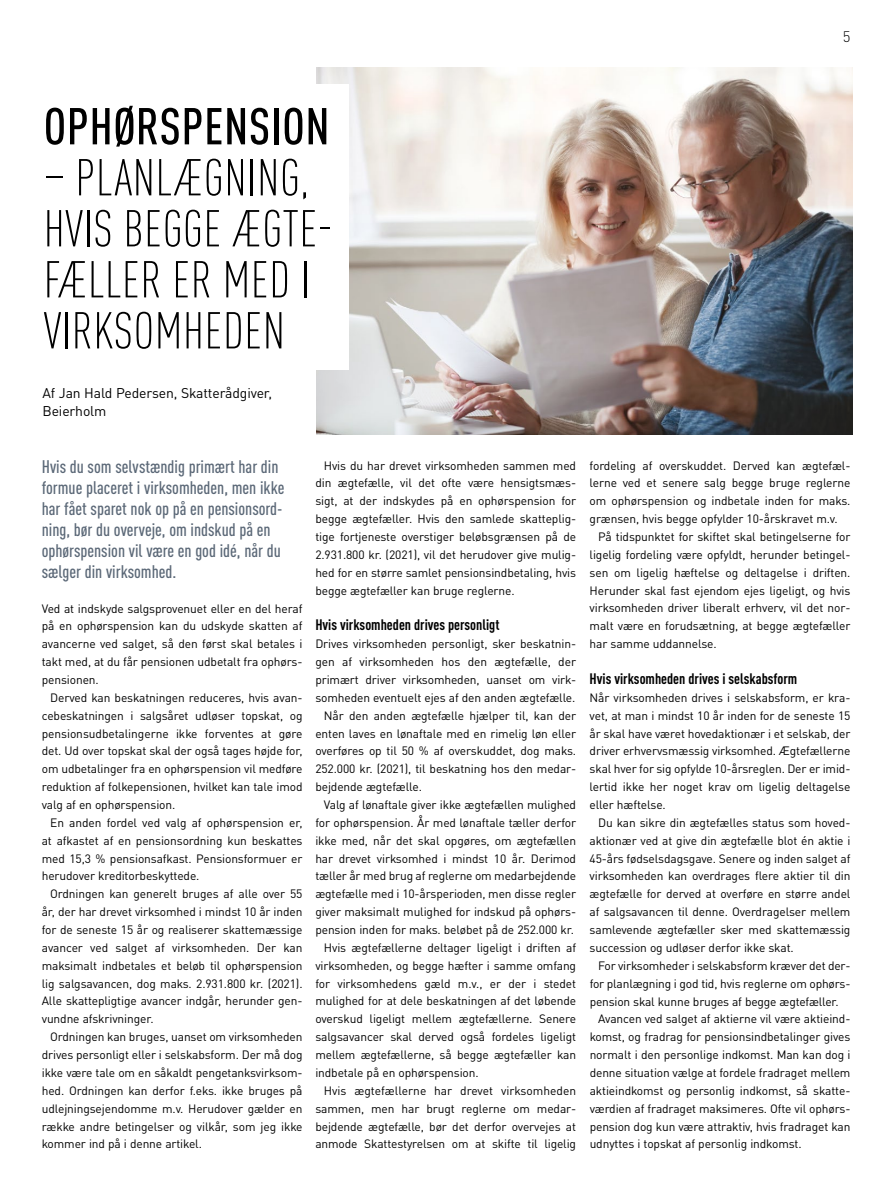
<style>
.page{position:relative;width:893px;height:1191px;background:#fff}
.page>*{position:absolute;margin:0;border:0;box-sizing:border-box;transform-origin:0 0}
.t1{font:300 condensed 51px/51px "DINOT";letter-spacing:.01em;color:#000}
.t2{font:500 condensed 51px "DINOT";letter-spacing:.01em;color:#000}
.t3{font:500 condensed 18px/21px "DINOT";color:#5b6877}
.t4{font:700 condensed 15px "DINOT";color:#000}
.t5{font:300 15px "DINOT";color:#000}
.t6{font:13.95px/17.9px "DINOT";letter-spacing:-.01em;color:#000}
.t7{font:12px/17.9px "DINOT";letter-spacing:-.01em;color:#000;text-align:justify}
</style>
<div class="page">
<img style="left:316px;top:67px;width:537px;height:367px">
<div style="left:43px;top:84px;width:306px;height:285px;background:#fff"></div>
<p class="t5" style="left:843px;top:27px;width:9px">5</p>
<h1 class="t2" style="left:44px;top:96px;width:287px">OPHØRSPENSION</h1>
<h1 class="t1" style="left:43px;top:152px;width:291px">– PLANLÆGNING,<br>HVIS BEGGE ÆGTE-<br>FÆLLER ER MED I<br>VIRKSOMHEDEN</h1>
<p class="t6" style="left:43px;top:384px;width:231px">Af Jan Hald Pedersen, Skatterådgiver,<br>Beierholm</p>
<h2 class="t3" style="left:42px;top:455px;width:244px">Hvis du som selvstændig primært har din formue placeret i virksomheden, men ikke har fået sparet nok op på en pensionsord&shy;ning, bør du overveje, om indskud på en ophørspension vil være en god idé, når du sælger din virksomhed.</h2>
<p class="t7" style="left:42px;top:599px;width:262px">Ved at indskyde salgsprovenuet eller en del heraf på en ophørspension kan du udskyde skatten af avancerne ved salget, så den først skal betales i takt med, at du får pensionen udbetalt fra ophørs&shy;pensionen.</p>
<p class="t7" style="left:42px;top:688px;width:262px;text-indent:9px">Derved kan beskatningen reduceres, hvis avan&shy;cebeskatningen i salgsåret udløser topskat, og pensionsudbetalingerne ikke forventes at gøre det. Ud over topskat skal der også tages højde for, om udbetalinger fra en ophørspension vil medføre reduktion af folkepensionen, hvilket kan tale imod valg af en ophørspension.</p>
<p class="t7" style="left:42px;top:813px;width:262px;text-indent:9px">En anden fordel ved valg af ophørspension er, at afkastet af en pensionsordning kun beskattes med 15,3 % pensionsafkast. Pensionsformuer er herudover kreditorbeskyttede.</p>
<p class="t7" style="left:42px;top:885px;width:262px;text-indent:9px">Ordningen kan generelt bruges af alle over 55 år, der har drevet virksomhed i mindst 10 år inden for de seneste 15 år og realiserer skattemæssige avancer ved salget af virksomheden. Der kan maksimalt indbetales et beløb til ophørspension lig salgsavancen, dog maks. 2.931.800 kr. (2021).<br>Alle skattepligtige avancer indgår, herunder gen&shy;vundne afskrivninger.</p>
<p class="t7" style="left:42px;top:1027px;width:262px;text-indent:9px">Ordningen kan bruges, uanset om virksomheden drives personligt eller i selskabsform. Der må dog ikke være tale om en såkaldt pengetanksvirksom&shy;hed. Ordningen kan derfor f.eks. ikke bruges på udlejningsejendomme m.v. Herudover gælder en række andre betingelser og vilkår, som jeg ikke kommer ind på i denne artikel.</p>
<p class="t7" style="left:315px;top:456px;width:262px;text-indent:9px">Hvis du har drevet virksomheden sammen med din ægtefælle, vil det ofte være hensigtsmæs&shy;sigt, at der indskydes på en ophørspension for begge ægtefæller. Hvis den samlede skatteplig&shy;tige fortjeneste overstiger beløbsgrænsen på de 2.931.800 kr. (2021), vil det herudover give mulig&shy;hed for en større samlet pensionsindbetaling, hvis begge ægtefæller kan bruge reglerne.</p>
<p class="t4" style="left:315px;top:616px;width:186px">Hvis virksomheden drives personligt</p>
<p class="t7" style="left:315px;top:635px;width:262px">Drives virksomheden personligt, sker beskatnin-</p>
<p class="t7" style="left:315px;top:652px;width:262px">gen af virksomheden hos den ægtefælle, der</p>
<p class="t7" style="left:315px;top:670px;width:262px">primært driver virksomheden, uanset om virk-</p>
<p class="t7" style="left:315px;top:688px;width:262px">somheden eventuelt ejes af den anden ægtefælle.</p>
<p class="t7" style="left:324px;top:706px;width:254px">Når den anden ægtefælle hjælper til, kan der</p>
<p class="t7" style="left:315px;top:724px;width:262px">enten laves en lønaftale med en rimelig løn eller</p>
<p class="t7" style="left:315px;top:742px;width:262px">overføres op til 50 % af overskuddet, dog maks.</p>
<p class="t7" style="left:315px;top:760px;width:262px">252.000 kr. (2021), til beskatning hos den medar-</p>
<p class="t7" style="left:315px;top:777px;width:108px">bejdende ægtefælle.</p>
<p class="t7" style="left:324px;top:795px;width:254px">Valg af lønaftale giver ikke ægtefællen mulighed</p>
<p class="t7" style="left:315px;top:813px;width:262px">for ophørspension. År med lønaftale tæller derfor</p>
<p class="t7" style="left:315px;top:831px;width:262px">ikke med, når det skal opgøres, om ægtefællen</p>
<p class="t7" style="left:315px;top:849px;width:262px">har drevet virksomhed i mindst 10 år. Derimod</p>
<p class="t7" style="left:315px;top:867px;width:262px">tæller år med brug af reglerne om medarbejdende</p>
<p class="t7" style="left:315px;top:885px;width:262px">ægtefælle med i 10-årsperioden, men disse regler</p>
<p class="t7" style="left:315px;top:902px;width:262px">giver maksimalt mulighed for indskud på ophørs-</p>
<p class="t7" style="left:315px;top:920px;width:260px">pension inden for maks. beløbet på de 252.000 kr.</p>
<p class="t7" style="left:324px;top:938px;width:254px">Hvis ægtefællerne deltager ligeligt i driften af</p>
<p class="t7" style="left:315px;top:956px;width:262px">virksomheden, og begge hæfter i samme omfang</p>
<p class="t7" style="left:315px;top:974px;width:262px">for virksomhedens gæld m.v., er der i stedet</p>
<p class="t7" style="left:315px;top:992px;width:262px">mulighed for at dele beskatningen af det løbende</p>
<p class="t7" style="left:315px;top:1010px;width:262px">overskud ligeligt mellem ægtefællerne. Senere</p>
<p class="t7" style="left:315px;top:1027px;width:262px">salgsavancer skal derved også fordeles ligeligt</p>
<p class="t7" style="left:315px;top:1045px;width:262px">mellem ægtefællerne, så begge ægtefæller kan</p>
<p class="t7" style="left:315px;top:1063px;width:165px">indbetale på en ophørspension.</p>
<p class="t7" style="left:324px;top:1081px;width:254px">Hvis ægtefællerne har drevet virksomheden</p>
<p class="t7" style="left:315px;top:1099px;width:262px">sammen, men har brugt reglerne om medar-</p>
<p class="t7" style="left:315px;top:1117px;width:262px">bejdende ægtefælle, bør det derfor overvejes at</p>
<p class="t7" style="left:315px;top:1135px;width:262px">anmode Skattestyrelsen om at skifte til ligelig</p>
<p class="t7" style="left:590px;top:456px;width:262px">fordeling af overskuddet. Derved kan ægtefæl&shy;lerne ved et senere salg begge bruge reglerne om ophørspension og indbetale inden for maks. grænsen, hvis begge opfylder 10-årskravet m.v.</p>
<p class="t7" style="left:590px;top:527px;width:262px;text-indent:9px">På tidspunktet for skiftet skal betingelserne for ligelig fordeling være opfyldt, herunder betingel&shy;sen om ligelig hæftelse og deltagelse i driften.<br>Herunder skal fast ejendom ejes ligeligt, og hvis virksomheden driver liberalt erhverv, vil det nor&shy;malt være en forudsætning, at begge ægtefæller har samme uddannelse.</p>
<p class="t4" style="left:590px;top:669px;width:209px">Hvis virksomheden drives i selskabsform</p>
<p class="t7" style="left:590px;top:688px;width:262px">Når virksomheden drives i selskabsform, er kra&shy;vet, at man i mindst 10 år inden for de seneste 15 år skal have været hovedaktionær i et selskab, der driver erhvervsmæssig virksomhed. Ægtefællerne skal hver for sig opfylde 10-årsreglen. Der er imid&shy;lertid ikke her noget krav om ligelig deltagelse eller hæftelse.</p>
<p class="t7" style="left:590px;top:813px;width:262px;text-indent:9px">Du kan sikre din ægtefælles status som hoved&shy;aktionær ved at give din ægtefælle blot én aktie i 45-års fødselsdagsgave. Senere og inden salget af virksomheden kan overdrages flere aktier til din ægtefælle for derved at overføre en større andel af salgsavancen til denne. Overdragelser mellem samlevende ægtefæller sker med skattemæssig succession og udløser derfor ikke skat.</p>
<p class="t7" style="left:598px;top:956px;width:254px">For virksomheder i selskabsform kræver det der-</p>
<p class="t7" style="left:590px;top:974px;width:262px">for planlægning i god tid, hvis reglerne om ophørs-</p>
<p class="t7" style="left:590px;top:992px;width:251px">pension skal kunne bruges af begge ægtefæller.</p>
<p class="t7" style="left:598px;top:1010px;width:254px">Avancen ved salget af aktierne vil være aktieind-</p>
<p class="t7" style="left:590px;top:1027px;width:262px">komst, og fradrag for pensionsindbetalinger gives</p>
<p class="t7" style="left:590px;top:1045px;width:262px">normalt i den personlige indkomst. Man kan dog i</p>
<p class="t7" style="left:590px;top:1063px;width:262px">denne situation vælge at fordele fradraget mellem</p>
<p class="t7" style="left:590px;top:1081px;width:262px">aktieindkomst og personlig indkomst, så skatte-</p>
<p class="t7" style="left:590px;top:1099px;width:262px">værdien af fradraget maksimeres. Ofte vil ophørs-</p>
<p class="t7" style="left:590px;top:1117px;width:262px">pension dog kun være attraktiv, hvis fradraget kan</p>
<p class="t7" style="left:590px;top:1135px;width:213px">udnyttes i topskat af personlig indkomst.</p>
</div>
